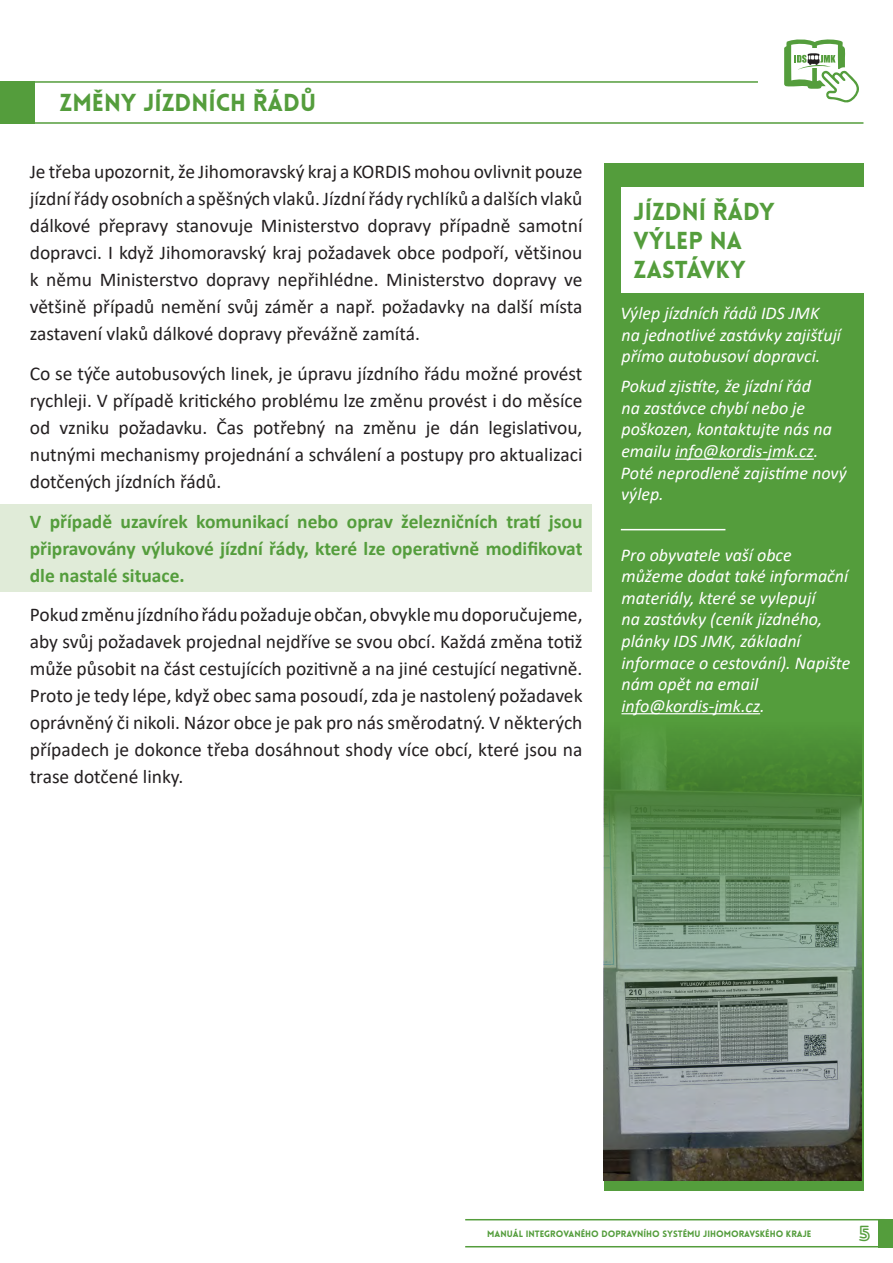
<style>
.page{position:relative;width:893px;height:1263px;background:#fff}
.page>*{position:absolute;margin:0;border:0;box-sizing:border-box;transform-origin:0 0}
.t1{font:900 24px "Lovelo";color:#549d3c}
.t2{font:700 21px "Lovelo Line";color:#549d3c}
.t3{font:19.5px/27px "Calibri";color:#231f20;text-align:justify}
.t4{font:700 19.5px/27px "Calibri";color:#549d3c;text-align:justify}
.t5{font:italic 18px/21.6px "Calibri";color:#fff}
.t6{font:900 9px "Lovelo";color:#549d3c}
</style>
<div class="page">
<hr style="left:30px;top:122px;width:833px;height:2px;background:#549d3c">
<hr style="left:30px;top:81px;width:728px;height:2px;background:#549d3c">
<div style="left:0;top:81px;width:34px;height:43px;background:#549d3c"></div>
<svg style="left:784px;top:39px;width:75px;height:64px"></svg>
<hr style="left:465px;top:1246px;width:419px;height:1px;background:#549d3c">
<hr style="left:465px;top:1219px;width:419px;height:1px;background:#549d3c">
<div style="left:878px;top:1219px;width:15px;height:28px;background:#549d3c"></div>
<div style="left:604px;top:163px;width:259px;height:1028px;background:#549d3c"></div>
<div style="left:621px;top:187px;width:242px;height:106px;background:#fff"></div>
<img style="left:604px;top:738px;width:257px;height:443px">
<hr style="left:675px;top:458px;width:139px;height:2px;background:#fff">
<hr style="left:621px;top:713px;width:139px;height:1px;background:#fff">
<hr style="left:621px;top:529px;width:104px;height:1px;background:#fff">
<div style="left:0;top:504px;width:591px;height:88px;background:#e0ebd8"></div>
<p class="t1" style="left:60px;top:88px;width:258px">ZMĚNY JÍZDNÍCH ŘÁDŮ</p>
<p class="t3" style="left:30px;top:157px;width:554px">Je třeba upozornit, že Jihomoravský kraj a KORDIS mohou ovlivnit pouze jízdní řády osobních a spěšných vlaků. Jízdní řády rychlíků a dalších vlaků dálkové přepravy stanovuje Ministerstvo dopravy případně samotní dopravci. I když Jihomoravský kraj požadavek obce podpoří, většinou k němu Ministerstvo dopravy nepřihlédne. Ministerstvo dopravy ve většině případů nemění svůj záměr a např. požadavky na další místa zastavení vlaků dálkové dopravy převážně zamítá.</p>
<p class="t3" style="left:30px;top:359px;width:554px">Co se týče autobusových linek, je úpravu jízdního řádu možné provést rychleji. V případě kritického problému lze změnu provést i do měsíce od vzniku požadavku. Čas potřebný na změnu je dán legislativou, nutnými mechanismy projednání a schválení a postupy pro aktualizaci dotčených jízdních řádů.</p>
<p class="t4" style="left:30px;top:507px;width:554px">V případě uzavírek komunikací nebo oprav železničních tratí jsou připravovány výlukové jízdní řády, které lze operativně modifikovat dle nastalé situace.</p>
<p class="t3" style="left:30px;top:601px;width:554px">Pokud změnu jízdního řádu požaduje občan, obvykle mu doporučujeme, aby svůj požadavek projednal nejdříve se svou obcí. Každá změna totiž může působit na část cestujících pozitivně a na jiné cestující negativně.<br>Proto je tedy lépe, když obec sama posoudí, zda je nastolený požadavek oprávněný či nikoli. Názor obce je pak pro nás směrodatný. V některých případech je dokonce třeba dosáhnout shody více obcí, které jsou na trase dotčené linky.</p>
<p class="t1" style="left:634px;top:197px;width:143px">JÍZDNÍ ŘÁDY</p>
<p class="t1" style="left:634px;top:225px;width:110px">VÝLEP NA</p>
<p class="t1" style="left:634px;top:254px;width:113px">ZASTÁVKY</p>
<p class="t5" style="left:620px;top:301px;width:222px">Výlep jízdních řádů IDS JMK na jednotlivé zastávky zajišťují přímo autobusoví dopravci.</p>
<p class="t5" style="left:621px;top:375px;width:227px">Pokud zjistíte, že jízdní řád<br>na zastávce chybí nebo je poškozen, kontaktujte nás na emailu info@kordis-jmk.cz.<br>Poté neprodleně zajistíme nový výlep.</p>
<p class="t5" style="left:621px;top:543px;width:231px">Pro obyvatele vaší obce můžeme dodat také informační materiály, které se vylepují<br>na zastávky (ceník jízdného, plánky IDS JMK, základní informace o cestování). Napište nám opět na email info@kordis-jmk.cz.</p>
<p class="t6" style="left:487px;top:1228px;width:326px">MANUÁL INTEGROVANÉHO DOPRAVNÍHO SYSTÉMU JIHOMORAVSKÉHO KRAJE</p>
<p class="t2" style="left:858px;top:1221px;width:14px">5</p>
</div>
